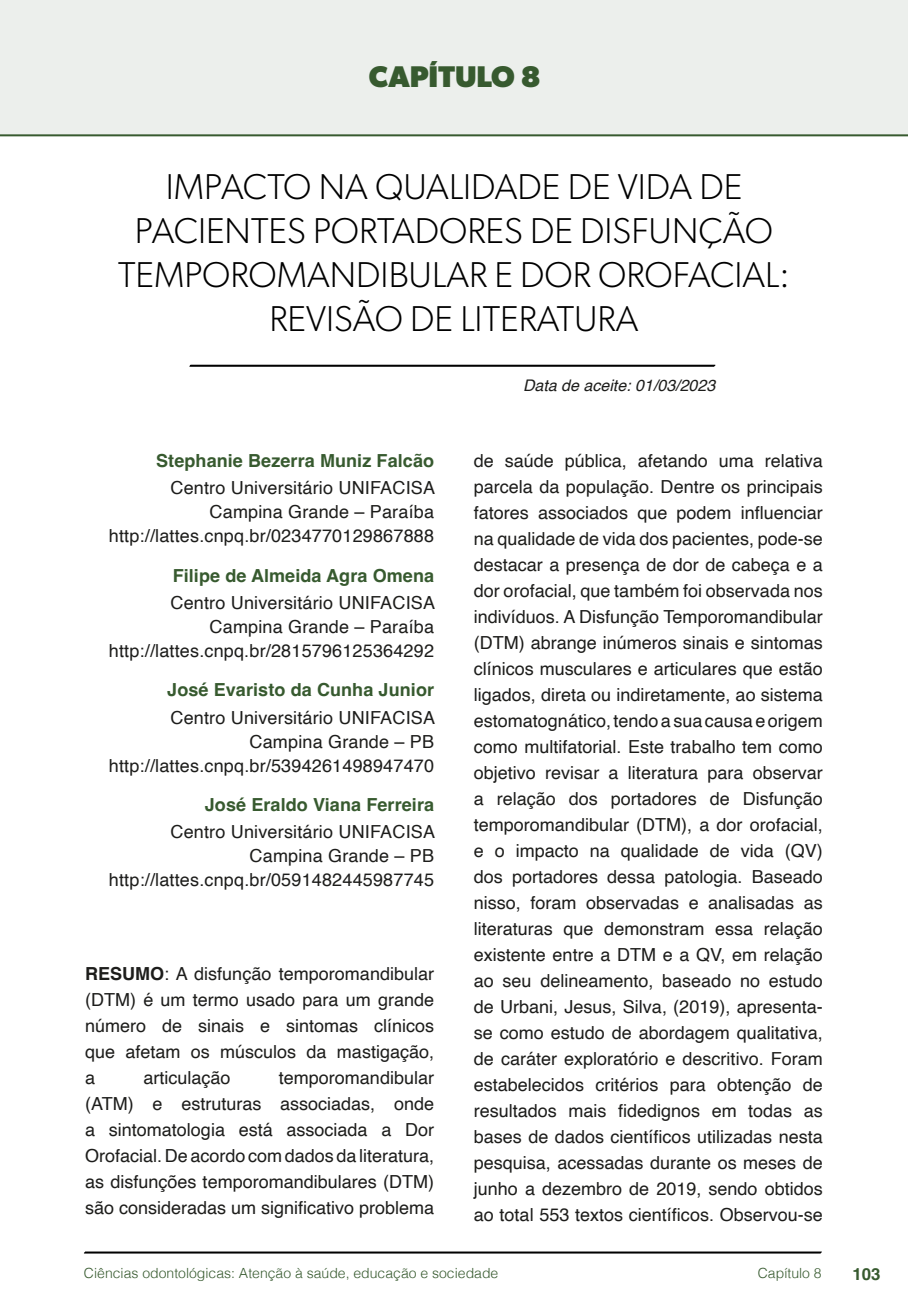
<style>
.page{position:relative;width:908px;height:1304px;background:#fff}
.page>*{position:absolute;margin:0;border:0;box-sizing:border-box;transform-origin:0 0}
.t1{font:300 36px/44px "Gibson";color:#000;text-align:center}
.t2{font:700 30px "Gibson";color:#375a2f}
.t3{font:18px/26px "Helvetica";letter-spacing:.01em;color:#1d1d1b;text-align:right}
.t4{font:700 18px "Helvetica";letter-spacing:.005em;color:#375a2f}
.t5{font:700 16.8px "Helvetica";color:#375a2f}
.t6{font:italic 16px "Helvetica";color:#1d1d1b}
.t7{font:300 14px "Helvetica";color:#375a2f}
.s1{font-weight:700}
</style>
<div class="page">
<svg style="left:84px;top:1251px;width:737px;height:3px;background:#515151"></svg>
<svg style="left:189px;top:364px;width:526px;height:3px;background:#4f4f4f"></svg>
<div style="left:0;top:0;width:907px;height:136px;background:#ecefec"></div>
<div style="left:44px;top:72px;width:68px;height:61px;background:#ecefec"></div>
<h2 class="t2" style="left:369px;top:58px;width:173px">CAPÍTULO 8</h2>
<h1 class="t1" style="left:118px;top:164px;width:672px">IMPACTO NA QUALIDADE DE VIDA DE<br>PACIENTES PORTADORES DE DISFUNÇÃO<br>TEMPOROMANDIBULAR E DOR OROFACIAL:<br>REVISÃO DE LITERATURA</h1>
<p class="t4" style="left:156px;top:450px;width:279px">Stephanie Bezerra Muniz Falcão</p>
<p class="t3" style="left:109px;top:477px;width:327px;line-height:24px">Centro Universitário UNIFACISA<br>Campina Grande – Paraíba http://lattes.cnpq.br/0234770129867888</p>
<p class="t4" style="left:173px;top:564px;width:263px">Filipe de Almeida Agra Omena</p>
<p class="t3" style="left:109px;top:591px;width:327px;line-height:24px">Centro Universitário UNIFACISA<br>Campina Grande – Paraíba http://lattes.cnpq.br/2815796125364292</p>
<p class="t4" style="left:167px;top:679px;width:268px">José Evaristo da Cunha Junior</p>
<p class="t3" style="left:109px;top:706px;width:327px;line-height:24px">Centro Universitário UNIFACISA<br>Campina Grande – PB http://lattes.cnpq.br/5394261498947470</p>
<p class="t4" style="left:205px;top:794px;width:231px">José Eraldo Viana Ferreira</p>
<p class="t3" style="left:109px;top:821px;width:327px;line-height:24px">Centro Universitário UNIFACISA<br>Campina Grande – PB http://lattes.cnpq.br/0591482445987745</p>
<p class="t3" style="left:85px;top:962px;width:350px;text-align:justify"><span class="s1">RESUMO</span>: A disfunção temporomandibular (DTM) é um termo usado para um grande nú mero de sinais e sintomas clínicos que afetam os músculos da mastigação, a</p>
<p class="t3" style="left:85px;top:1066px;width:350px;text-align:justify;text-indent:194px">temporomandibular (ATM) e estruturas associadas, onde a sintomatologia está associada a Dor Orofacial. De acordo com dados da literatura, as disfunções temporomandibulares (DTM) são consideradas um significativo problema</p>
<p class="t3" style="left:143px;top:1066px;width:89px">articulação</p>
<p class="t6" style="left:523px;top:373px;width:194px">Data de aceite: 01/03/2023</p>
<p class="t3" style="left:473px;top:448px;width:350px;text-align:justify">de saúde pú blica, afetando uma relativa parcela da população. Dentre os principais fatores associados que podem influenciar na qualidade de vida dos pacientes, pode-se destacar a presença de dor de cabeça e a dor orofacial, que também foi observada nos indivíduos. A Disfunção Temporomandibular (DTM) abrange inú meros sinais e sintomas clínicos musculares e articulares que estão ligados, direta ou indiretamente, ao sistema estomatognático, tendo a sua causa e origem como multifatorial. Este trabalho tem como objetivo revisar a literatura para observar a relação dos portadores de Disfunção temporomandibular (DTM), a dor orofacial, e o impacto na qualidade de vida (QV) dos portadores dessa patologia. Baseado nisso, foram observadas e analisadas as literaturas que demonstram essa relação existente entre a DTM e a QV, em relação ao seu delineamento, baseado no estudo de Urbani, Jesus, Silva, (2019), apresenta&shy;se como estudo de abordagem qualitativa, de caráter explorató rio e descritivo. Foram estabelecidos crité rios para obtenção de resultados mais fidedignos em todas as bases de dados científicos utilizadas nesta pesquisa, acessadas durante os meses de junho a dezembro de 2019, sendo obtidos ao total 553 textos científicos. Observou-se</p>
<p class="t7" style="left:84px;top:1261px;width:415px">Ciências odontológicas: Atenção à saúde, educação e sociedade</p>
<p class="t7" style="left:757px;top:1261px;width:65px">Capítulo 8</p>
<p class="t5" style="left:851px;top:1264px;width:30px">103</p>
</div>
